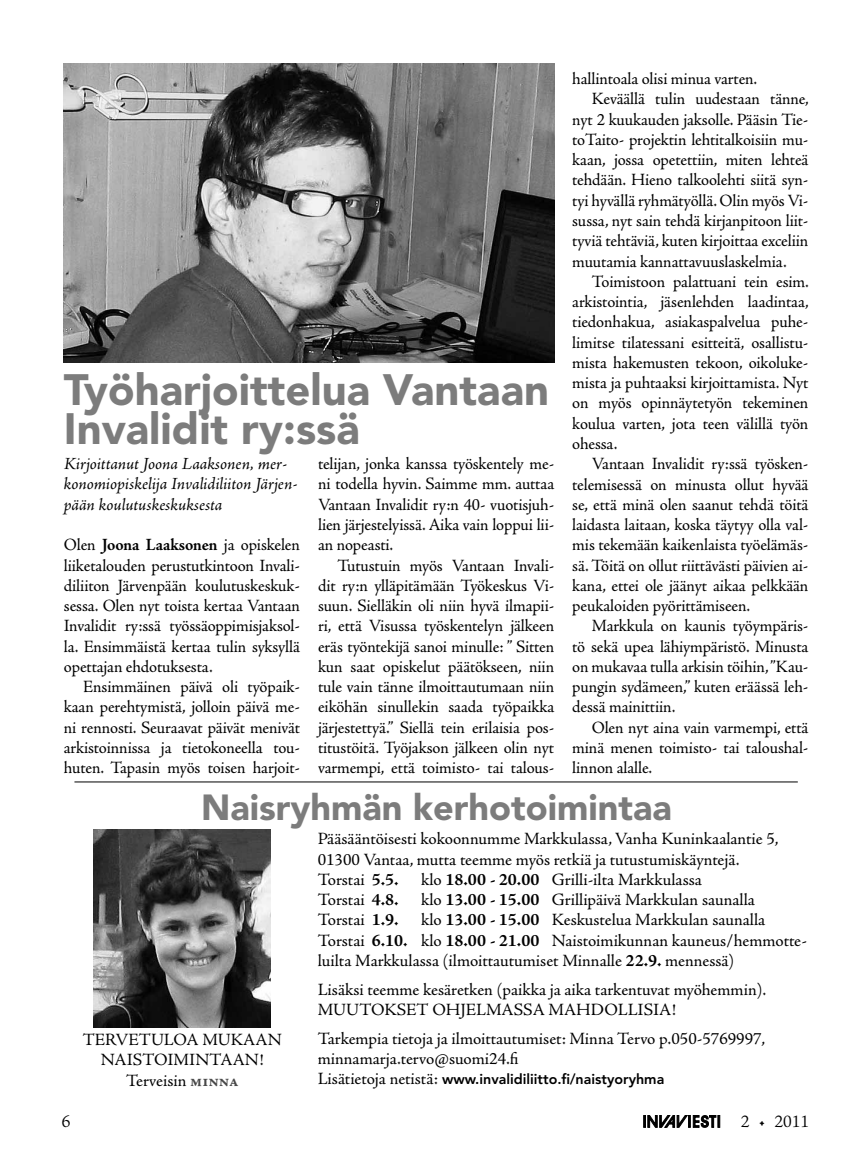
<style>
.page{position:relative;width:851px;height:1149px;background:#fff}
.page>*{position:absolute;margin:0;border:0;box-sizing:border-box;transform-origin:0 0}
.t1{font:900 43.5px/39px "Avenir";color:#7c7c7c}
.t2{font:900 36px "Avenir";color:#7c7c7c}
.t3{font:300 18px "Adobe Jenson Pro";color:#000}
.t4{font:17.25px/20.2px "Adobe Jenson Pro";letter-spacing:-.005em;color:#000;text-align:justify}
.t5{font:italic 17.25px/20.2px "Adobe Jenson Pro";letter-spacing:-.005em;color:#000}
.t6{font:800 14.25px "Avenir";color:#000}
.s1{font-weight:700}
.s2{font-weight:700;color:#484848}
.s3{font-family:"Adobe Jenson Pro";font-weight:400;font-size:17.25px}
</style>
<div class="page">
<svg style="left:643px;top:1115px;width:76px;height:11px"></svg>
<img style="left:64px;top:64px;width:490px;height:298px">
<img style="left:93px;top:829px;width:178px;height:198px">
<hr style="left:74px;top:781px;width:723px;height:1px;background:#000">
<h1 class="t1" style="left:64px;top:369px;width:486px">Työharjoittelua Vantaan<br>Invalidit ry:ssä</h1>
<p class="t5" style="left:64px;top:454px;width:235px">Kirjoittanut Joona Laaksonen, mer&shy;konomiopiskelija Invalidiliiton Järjen&shy;pään koulutuskeskuksesta</p>
<p class="t4" style="left:64px;top:535px;width:238px">Olen <span class="s1">Joona Laaksonen</span> ja opiskelen liiketalouden perustutkintoon Invali&shy;diliiton Järvenpään koulutuskeskuk&shy;sessa. Olen nyt toista kertaa Vantaan Invalidit ry:ssä työssäoppimisjaksol&shy;la. Ensimmäistä kertaa tulin syksyllä opettajan ehdotuksesta.</p>
<p class="t4" style="left:64px;top:676px;width:238px;text-indent:19px">Ensimmäinen päivä oli työpaik&shy;kaan perehtymistä, jolloin päivä me&shy;ni rennosti. Seuraavat päivät menivät arkistoinnissa ja tietokoneella tou&shy;huten. Tapasin myös toisen harjoit-</p>
<p class="t4" style="left:318px;top:454px;width:238px">telijan, jonka kanssa työskentely me&shy;ni todella hyvin. Saimme mm. auttaa Vantaan Invalidit ry:n 40- vuotisjuh&shy;lien järjestelyissä. Aika vain loppui lii&shy;an nopeasti.</p>
<p class="t4" style="left:318px;top:555px;width:238px;text-indent:19px">Tutustuin myös Vantaan Invali&shy;dit ry:n ylläpitämään Työkeskus Vi&shy;suun. Sielläkin oli niin hyvä ilmapii&shy;ri, että Visussa työskentelyn jälkeen eräs työntekijä sanoi minulle: ” Sitten kun saat opiskelut päätökseen, niin tule vain tänne ilmoittautumaan niin eiköhän sinullekin saada työpaikka järjestettyä.” Siellä tein erilaisia pos&shy;titustöitä. Työjakson jälkeen olin nyt varmempi, että toimisto- tai talous-</p>
<p class="t4" style="left:572px;top:69px;width:186px">hallintoala olisi minua varten.</p>
<p class="t4" style="left:591px;top:89px;width:219px">Keväällä tulin uudestaan tänne,</p>
<p class="t4" style="left:572px;top:109px;width:238px">nyt 2 kuukauden jaksolle. Pääsin Tie-</p>
<p class="t4" style="left:572px;top:130px;width:238px">toTaito- projektin lehtitalkoisiin mu-</p>
<p class="t4" style="left:572px;top:150px;width:238px">kaan, jossa opetettiin, miten lehteä</p>
<p class="t4" style="left:572px;top:170px;width:238px">tehdään. Hieno talkoolehti siitä syn-</p>
<p class="t4" style="left:572px;top:190px;width:238px">tyi hyvällä ryhmätyöllä. Olin myös Vi-</p>
<p class="t4" style="left:572px;top:211px;width:238px">sussa, nyt sain tehdä kirjanpitoon liit-</p>
<p class="t4" style="left:572px;top:231px;width:238px">tyviä tehtäviä, kuten kirjoittaa exceliin</p>
<p class="t4" style="left:572px;top:251px;width:216px">muutamia kannattavuuslaskelmia.</p>
<p class="t4" style="left:591px;top:271px;width:219px">Toimistoon palattuani tein esim.</p>
<p class="t4" style="left:572px;top:292px;width:238px">arkistointia, jäsenlehden laadintaa,</p>
<p class="t4" style="left:572px;top:312px;width:238px">tiedonhakua, asiakaspalvelua puhe-</p>
<p class="t4" style="left:572px;top:332px;width:238px">limitse tilatessani esitteitä, osallistu-</p>
<p class="t4" style="left:572px;top:352px;width:238px">mista hakemusten tekoon, oikoluke-</p>
<p class="t4" style="left:572px;top:373px;width:238px">mista ja puhtaaksi kirjoittamista. Nyt</p>
<p class="t4" style="left:572px;top:393px;width:238px">on myös opinnäytetyön tekeminen</p>
<p class="t4" style="left:572px;top:413px;width:238px">koulua varten, jota teen välillä työn</p>
<p class="t4" style="left:572px;top:433px;width:47px">ohessa.</p>
<p class="t4" style="left:591px;top:454px;width:218px">Vantaan Invalidit ry:ssä työsken-</p>
<p class="t4" style="left:572px;top:474px;width:238px">telemisessä on minusta ollut hyvää</p>
<p class="t4" style="left:572px;top:494px;width:238px">se, että minä olen saanut tehdä töitä</p>
<p class="t4" style="left:572px;top:514px;width:238px">laidasta laitaan, koska täytyy olla val-</p>
<p class="t4" style="left:572px;top:535px;width:238px">mis tekemään kaikenlaista työelämäs-</p>
<p class="t4" style="left:572px;top:555px;width:238px">sä. Töitä on ollut riittävästi päivien ai-</p>
<p class="t4" style="left:572px;top:575px;width:238px">kana, ettei ole jäänyt aikaa pelkkään</p>
<p class="t4" style="left:572px;top:595px;width:179px">peukaloiden pyörittämiseen.</p>
<p class="t4" style="left:591px;top:616px;width:218px">Markkula on kaunis työympäris-</p>
<p class="t4" style="left:572px;top:636px;width:238px">tö sekä upea lähiympäristö. Minusta</p>
<p class="t4" style="left:572px;top:656px;width:238px">on mukavaa tulla arkisin töihin, ”Kau-</p>
<p class="t4" style="left:572px;top:676px;width:238px">pungin sydämeen,” kuten eräässä leh-</p>
<p class="t4" style="left:572px;top:697px;width:105px">dessä mainittiin.</p>
<p class="t4" style="left:591px;top:717px;width:218px">Olen nyt aina vain varmempi, että</p>
<p class="t4" style="left:572px;top:737px;width:238px">minä menen toimisto- tai taloushal-</p>
<p class="t4" style="left:572px;top:757px;width:81px">linnon alalle.</p>
<h2 class="t2" style="left:201px;top:785px;width:472px">Naisryhmän kerhotoimintaa</h2>
<p class="t4" style="left:83px;top:1029px;width:200px;text-align:center">TERVETULOA MUKAAN<br>NAISTOIMINTAAN!<br>Terveisin <span class="s2">minna</span></p>
<p class="t4" style="left:317px;top:828px;width:462px;text-align:left">Pääsääntöisesti kokoonnumme Markkulassa, Vanha Kuninkaalantie 5,<br>01300 Vantaa, mutta teemme myös retkiä ja tutustumiskäyntejä.<br>Torstai <span class="s1">5.5.</span></p>
<p class="t4" style="left:421px;top:869px;width:282px">klo <span class="s1">18.00 - 20.00</span> Grilli-ilta Markkulassa</p>
<p class="t4" style="left:317px;top:889px;width:82px">Torstai <span class="s1">4.8.</span></p>
<p class="t4" style="left:421px;top:889px;width:335px">klo <span class="s1">13.00 - 15.00</span> Grillipäivä Markkulan saunalla</p>
<p class="t4" style="left:317px;top:909px;width:82px">Torstai <span class="s1">1.9.</span></p>
<p class="t4" style="left:317px;top:909px;width:490px;text-align:left;text-indent:104px">klo <span class="s1">13.00 - 15.00</span> Keskustelua Markkulan saunalla<br>Torstai <span class="s1">6.10.</span> klo <span class="s1">18.00 - 21.00</span> Naistoimikunnan kauneus/hemmotte&shy;luilta Markkulassa (ilmoittautumiset Minnalle <span class="s1">22.9.</span> mennessä)</p>
<p class="t4" style="left:317px;top:979px;width:450px">Lisäksi teemme kesäretken (paikka ja aika tarkentuvat myöhemmin).<br>MUUTOKSET OHJELMASSA MAHDOLLISIA!</p>
<p class="t4" style="left:317px;top:1028px;width:449px">Tarkempia tietoja ja ilmoittautumiset: Minna Tervo p.050-5769997, minnamarja.tervo@suomi24.fi</p>
<p class="t6" style="left:317px;top:1070px;width:348px"><span class="s3">Lisätietoja netistä:</span> www.invalidiliitto.fi/naistyoryhma</p>
<p class="t3" style="left:62px;top:1111px;width:10px">6</p>
<p class="t3" style="left:740px;top:1111px;width:70px">2 • 2011</p>
</div>
